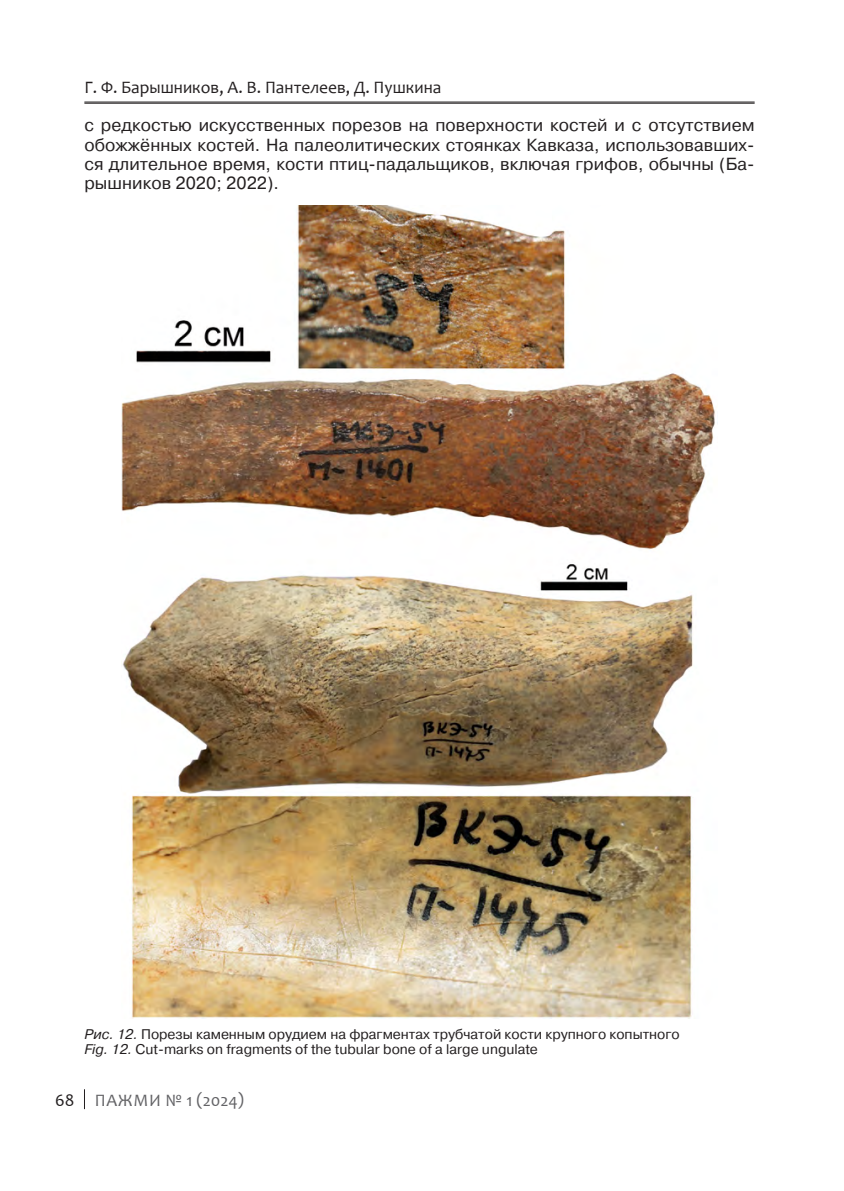
<style>
.page{position:relative;width:844px;height:1191px;background:#fff}
.page>*{position:absolute;margin:0;border:0;box-sizing:border-box;transform-origin:0 0}
.t1{font:17.5px/19.2px "Pragmatica";letter-spacing:.005em;color:#231f20;text-align:justify}
.t2{font:17.5px "Candara";color:#231f20}
.t3{font:17.5px "Candara";letter-spacing:.02em;color:#636366}
.t4{font:14px/15.8px "Pragmatica";color:#231f20}
.s1{font-style:italic}
.s2{color:#231f20}
</style>
<div class="page">
<svg style="left:84px;top:1089px;width:1px;height:20px"></svg>
<hr style="left:84px;top:102px;width:670px;height:1px;background:#231f20">
<hr style="left:84px;top:103px;width:670px;height:1px;background:#231f20">
<img style="left:122px;top:206px;width:594px;height:812px">
<p class="t2" style="left:84px;top:77px;width:358px">Г. Ф. Барышников, А. В. Пантелеев, Д. Пушкина</p>
<p class="t1" style="left:84px;top:116px;width:671px">с редкостью искусственных порезов на поверхности костей и с отсутствием обожжённых костей. На палеолитических стоянках Кавказа, использовавших&shy;ся длительное время, кости птиц-падальщиков, включая грифов, обычны (Ба&shy;рышников 2020; 2022).</p>
<p class="t4" style="left:84px;top:1026px;width:596px"><span class="s1">Рис. 12.</span> Порезы каменным орудием на фрагментах трубчатой кости крупного копытного<br><span class="s1">Fig. 12.</span> Cut-marks on fragments of the tubular bone of a large ungulate</p>
<p class="t3" style="left:55px;top:1088px;width:190px"><span class="s2">68</span> ПАЖМИ № 1 (2024)</p>
</div>
